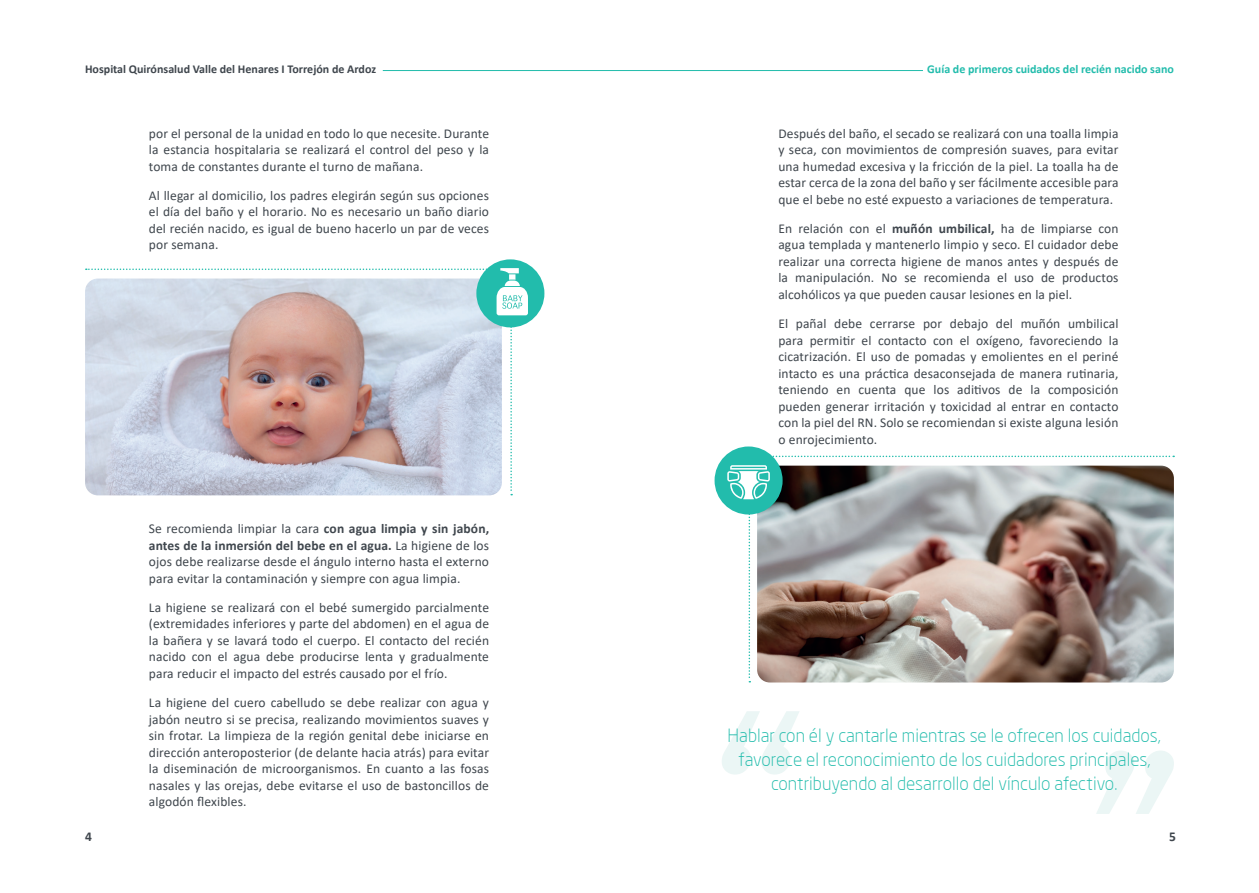
<style>
.page{position:relative;width:1259px;height:893px;background:#fff}
.page>*{position:absolute;margin:0;border:0;box-sizing:border-box;transform-origin:0 0}
.t1{font:300 18px/24px "Neo Sans";color:#22bcac;text-align:center}
.t2{font:13.5px/16.5px "Calibri";letter-spacing:.01em;color:#3f464d;text-align:justify}
.t3{font:700 13.5px "Calibri";color:#3f464d}
.t4{font:700 12px "Calibri";color:#3f464d}
.t5{font:700 12px "Calibri";color:#22bcac}
.s1{font-weight:700}
</style>
<div class="page">
<svg style="left:722px;top:711px;width:77px;height:63px"></svg>
<svg style="left:1096px;top:751px;width:78px;height:63px"></svg>
<div style="left:476px;top:259px;width:68px;height:68px;background:#22bcac;border-radius:50%"></div>
<svg style="left:86px;top:268px;width:442px;height:227px;background:#c8c6cd"></svg>
<div style="left:714px;top:446px;width:68px;height:68px;background:#22bcac;border-radius:50%"></div>
<img style="left:727px;top:456px;width:447px;height:226px">
<hr style="left:383px;top:70px;width:540px;height:1px;background:#22bcac">
<p class="t4" style="left:85px;top:60px;width:292px">Hospital Quirónsalud Valle del Henares I Torrejón de Ardoz</p>
<p class="t5" style="left:927px;top:60px;width:248px">Guía de primeros cuidados del recién nacido sano</p>
<p class="t2" style="left:149px;top:125px;width:342px">por el personal de la unidad en todo lo que necesite. Durante la estancia hospitalaria se realizará el control del peso y la toma de constantes durante el turno de mañana.</p>
<p class="t2" style="left:149px;top:187px;width:342px">Al llegar al domicilio, los padres elegirán según sus opciones el día del baño y el horario. No es necesario un baño diario del recién nacido, es igual de bueno hacerlo un par de veces por semana.</p>
<p class="t2" style="left:149px;top:520px;width:342px">Se recomienda limpiar la cara <span class="s1">con agua limpia y sin jabón, antes de la inmersión del bebe en el agua.</span> La higiene de los ojos debe realizarse desde el ángulo interno hasta el externo para evitar la contaminación y siempre con agua limpia.</p>
<p class="t2" style="left:149px;top:599px;width:342px">La higiene se realizará con el bebé sumergido parcialmente (extremidades inferiores y parte del abdomen) en el agua de la bañera y se lavará todo el cuerpo. El contacto del recién nacido con el agua debe producirse lenta y gradualmente para reducir el impacto del estrés causado por el frío.</p>
<p class="t2" style="left:149px;top:694px;width:342px">La higiene del cuero cabelludo se debe realizar con agua y jabón neutro si se precisa, realizando movimientos suaves y sin frotar. La limpieza de la región genital debe iniciarse en dirección anteroposterior (de delante hacia atrás) para evitar la diseminación de microorganismos. En cuanto a las fosas nasales y las orejas, debe evitarse el uso de bastoncillos de algodón flexibles.</p>
<p class="t2" style="left:778px;top:125px;width:342px">Después del baño, el secado se realizará con una toalla limpia y seca, con movimientos de compresión suaves, para evitar una humedad excesiva y la fricción de la piel. La toalla ha de estar cerca de la zona del baño y ser fácilmente accesible para que el bebe no esté expuesto a variaciones de temperatura.</p>
<p class="t2" style="left:778px;top:220px;width:342px">En relación con el <span class="s1">muñón umbilical,</span> ha de limpiarse con agua templada y mantenerlo limpio y seco. El cuidador debe realizar una correcta higiene de manos antes y después de la manipulación. No se recomienda el uso de productos alcohólicos ya que pueden causar lesiones en la piel.</p>
<p class="t2" style="left:778px;top:315px;width:342px">El pañal debe cerrarse por debajo del muñón umbilical para permitir el contacto con el oxígeno, favoreciendo la cicatrización. El uso de pomadas y emolientes en el periné intacto es una práctica desaconsejada de manera rutinaria, teniendo en cuenta que los aditivos de la composición pueden generar irritación y toxicidad al entrar en contacto con la piel del RN. Solo se recomiendan si existe alguna lesión o enrojecimiento.</p>
<p class="t1" style="left:727px;top:723px;width:435px">Hablar con él y cantarle mientras se le ofrecen los cuidados, favorece el reconocimiento de los cuidadores principales, contribuyendo al desarrollo del vínculo afectivo.</p>
<p class="t3" style="left:85px;top:827px;width:8px">4</p>
<p class="t3" style="left:1169px;top:827px;width:8px">5</p>
</div>
